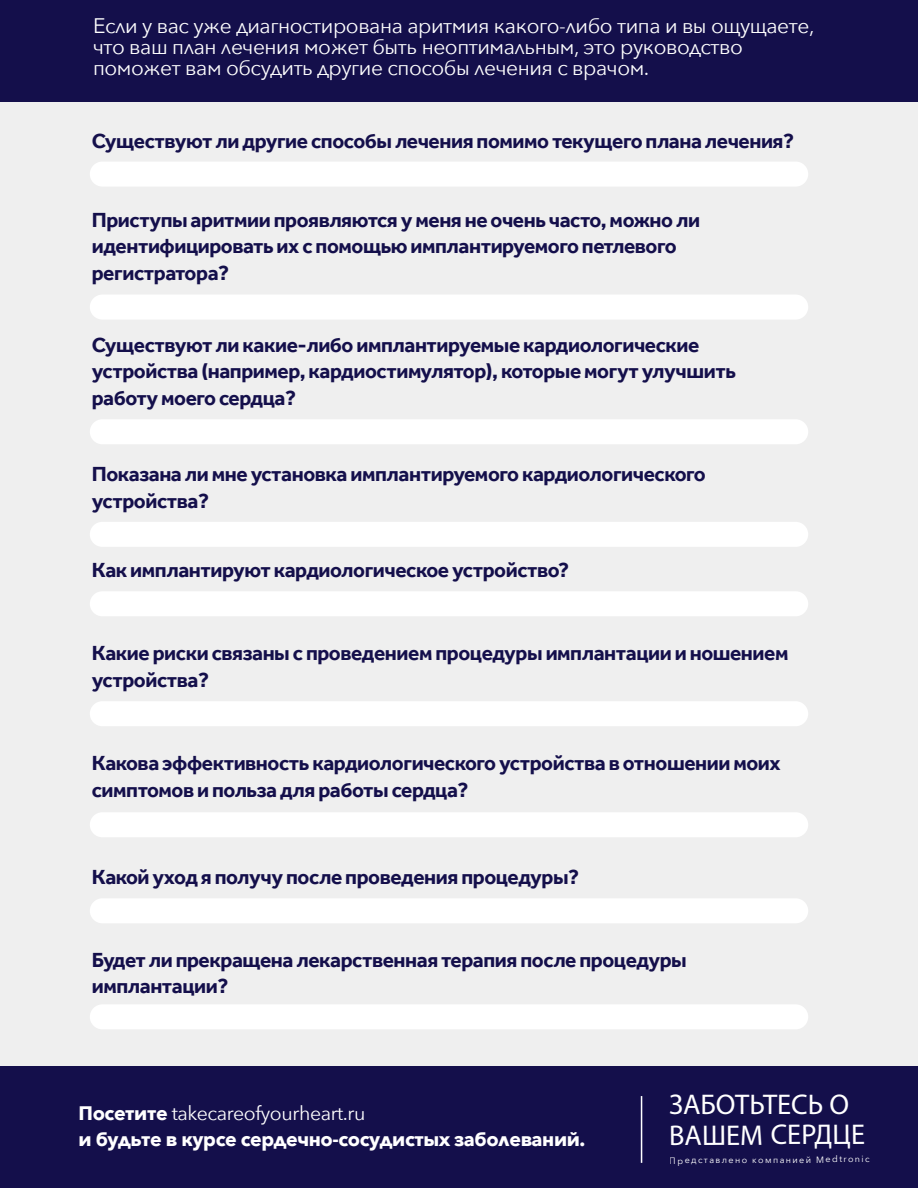
<style>
.page{position:relative;width:918px;height:1188px;background:#fff}
.page>*{position:absolute;margin:0;border:0;box-sizing:border-box;transform-origin:0 0}
.t1{font:28.5px/30px "Myriad Pro";letter-spacing:-.01em;color:#fff}
.t2{font:700 21px/26.5px "Effra";letter-spacing:-.02em;color:#140f4b}
.t3{font:21px/21px "Avenir Next";letter-spacing:-.02em;color:#fff}
.t4{font:700 19.5px/26.5px "Avenir Next";letter-spacing:-.02em;color:#fff}
.t5{font:9px "Avenir Next World";letter-spacing:.14em;color:#fff}
.s1{font-weight:400}
</style>
<div class="page">
<div style="left:0;top:102px;width:918px;height:965px;background:#efefef"></div>
<div style="left:0;top:0;width:918px;height:102px;background:#140f4b"></div>
<div style="left:90px;top:162px;width:718px;height:25px;background:#fff;border-radius:12px"></div>
<div style="left:90px;top:295px;width:718px;height:25px;background:#fff;border-radius:12px"></div>
<div style="left:90px;top:812px;width:718px;height:25px;background:#fff;border-radius:12px"></div>
<div style="left:90px;top:419px;width:718px;height:25px;background:#fff;border-radius:12px"></div>
<div style="left:90px;top:522px;width:718px;height:25px;background:#fff;border-radius:12px"></div>
<div style="left:90px;top:591px;width:718px;height:25px;background:#fff;border-radius:12px"></div>
<div style="left:90px;top:701px;width:718px;height:25px;background:#fff;border-radius:12px"></div>
<div style="left:90px;top:898px;width:718px;height:25px;background:#fff;border-radius:12px"></div>
<div style="left:90px;top:1004px;width:718px;height:25px;background:#fff;border-radius:12px"></div>
<div style="left:0;top:1067px;width:918px;height:121px;background:#140f4b"></div>
<hr style="left:641px;top:1096px;width:1px;height:67px;background:#fff">
<p class="t3" style="left:93px;top:14px;width:723px">Если у вас уже диагностирована аритмия какого-либо типа и вы ощущаете, что ваш план лечения может быть неоптимальным, это руководство поможет вам обсудить другие способы лечения с врачом.</p>
<p class="t2" style="left:92px;top:127px;width:704px">Существуют ли другие способы лечения помимо текущего плана лечения?</p>
<p class="t2" style="left:92px;top:206px;width:610px">Приступы аритмии проявляются у меня не очень часто, можно ли идентифицировать их с помощью имплантируемого петлевого регистратора?</p>
<p class="t2" style="left:92px;top:331px;width:646px">Существуют ли какие-либо имплантируемые кардиологические устройства (например, кардиостимулятор), которые могут улучшить работу моего сердца?</p>
<p class="t2" style="left:92px;top:460px;width:615px">Показана ли мне установка имплантируемого кардиологического устройства?</p>
<p class="t2" style="left:92px;top:557px;width:479px">Как имплантируют кардиологическое устройство?</p>
<p class="t2" style="left:92px;top:640px;width:698px">Какие риски связаны с проведением процедуры имплантации и ношением устройства?</p>
<p class="t2" style="left:92px;top:750px;width:691px">Какова эффективность кардиологического устройства в отношении моих симптомов и польза для работы сердца?</p>
<p class="t2" style="left:92px;top:864px;width:489px">Какой уход я получу после проведения процедуры?</p>
<p class="t2" style="left:92px;top:946px;width:596px">Будет ли прекращена лекарственная терапия после процедуры имплантации?</p>
<p class="t4" style="left:79px;top:1099px;width:508px">Посетите <span class="s1">takecareofyourheart.ru<br></span>и будьте в курсе сердечно-сосудистых заболеваний.</p>
<h1 class="t1" style="left:669px;top:1089px;width:198px">ЗАБОТЬТЕСЬ О<br>ВАШЕМ СЕРДЦЕ</h1>
<p class="t5" style="left:670px;top:1153px;width:202px">Представлено компанией Medtronic</p>
</div>
